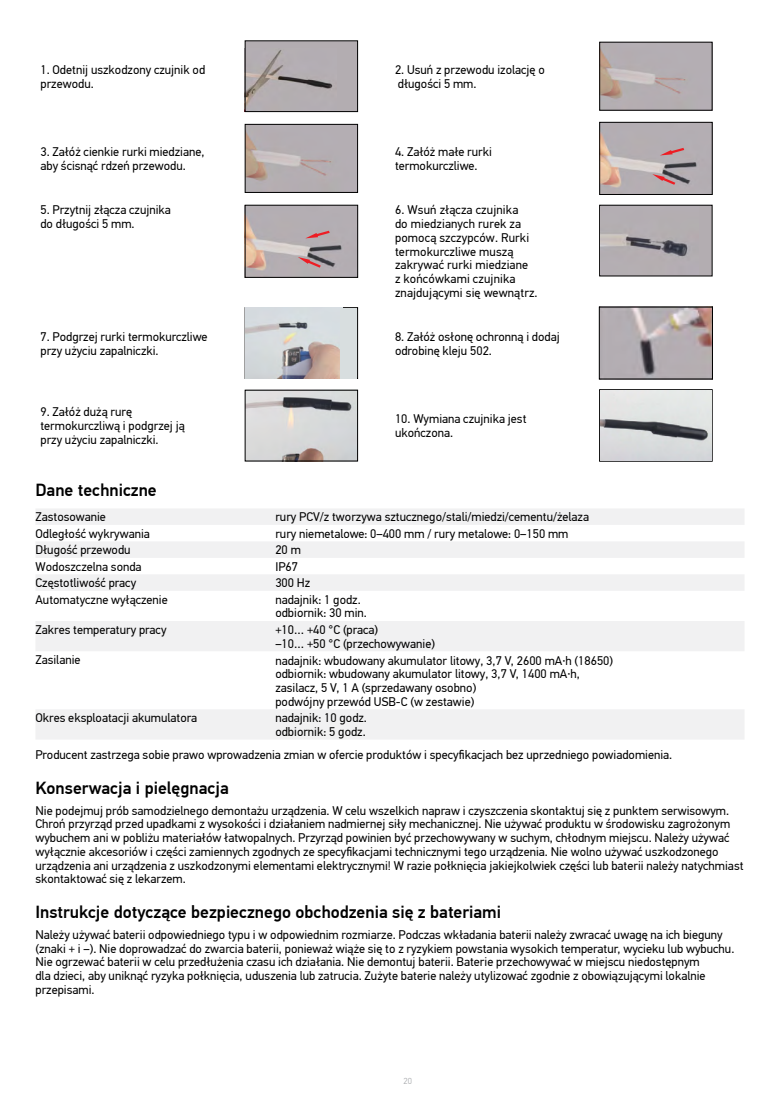
<style>
.page{position:relative;width:780px;height:1099px;background:#fff}
.page>*{position:absolute;margin:0;border:0;box-sizing:border-box;transform-origin:0 0}
.t1{font:500 17.5px "PF Din Text Pro";color:#000}
.t2{font:12.5px/13.8px "PF Din Text Pro";color:#000}
.t3{font:300 8.75px "PF Din Text Pro";color:#a7a9ac}
.s1{font-family:"Cambria"}
</style>
<div class="page">
<div style="left:245px;top:41px;width:112px;height:71px;background:#b3adb1"></div>
<img style="left:247px;top:50px;width:86px;height:55px">
<div style="left:245px;top:40px;width:113px;height:72px;border:1px solid #000"></div>
<img style="left:601px;top:44px;width:109px;height:65px">
<div style="left:599px;top:42px;width:113px;height:69px;border:1px solid #000"></div>
<img style="left:247px;top:126px;width:109px;height:65px">
<div style="left:245px;top:124px;width:113px;height:69px;border:1px solid #000"></div>
<img style="left:601px;top:124px;width:109px;height:69px">
<div style="left:599px;top:122px;width:113px;height:73px;border:1px solid #000"></div>
<svg style="left:659px;top:148px;width:25px;height:7px"></svg>
<svg style="left:652px;top:174px;width:23px;height:11px"></svg>
<img style="left:247px;top:207px;width:109px;height:69px">
<div style="left:245px;top:205px;width:113px;height:73px;border:1px solid #000"></div>
<svg style="left:305px;top:231px;width:24px;height:7px"></svg>
<svg style="left:298px;top:257px;width:23px;height:11px"></svg>
<div style="left:599px;top:205px;width:113px;height:71px;background:#b3adb1"></div>
<div style="left:599px;top:205px;width:113px;height:71px;border:1px solid #000"></div>
<img style="left:601px;top:206px;width:97px;height:51px">
<div style="left:245px;top:307px;width:113px;height:72px;border:1px solid #000"></div>
<img style="left:245px;top:308px;width:95px;height:70px">
<div style="left:340px;top:308px;width:17px;height:70px;background:#d8dedf"></div>
<img style="left:601px;top:309px;width:109px;height:68px">
<img style="left:245px;top:389px;width:112px;height:70px">
<div style="left:599px;top:389px;width:113px;height:72px;border:1px solid #000"></div>
<img style="left:600px;top:390px;width:111px;height:70px">
<svg style="left:36px;top:509px;width:708px;height:230px"></svg>
<p class="t2" style="left:40px;top:63px;width:166px">1. Odetnij uszkodzony czujnik od przewodu.</p>
<p class="t2" style="left:395px;top:63px;width:151px">2. Usuń z przewodu izolację o długości 5 mm.</p>
<p class="t2" style="left:40px;top:145px;width:166px">3. Załóż cienkie rurki miedziane, aby ścisnąć rdzeń przewodu.</p>
<p class="t2" style="left:395px;top:145px;width:98px">4. Załóż małe rurki termokurczliwe.</p>
<p class="t2" style="left:40px;top:203px;width:132px">5. Przytnij złącza czujnika do długości 5 mm.</p>
<p class="t2" style="left:395px;top:203px;width:144px">6. Wsuń złącza czujnika<br>do miedzianych rurek za pomocą szczypców. Rurki termokurczliwe muszą zakrywać rurki miedziane<br>z końcówkami czujnika znajdującymi się wewnątrz.</p>
<p class="t2" style="left:40px;top:330px;width:168px">7. Podgrzej rurki termokurczliwe przy użyciu zapalniczki.</p>
<p class="t2" style="left:395px;top:330px;width:166px">8. Załóż osłonę ochronną i dodaj odrobinę kleju 502.</p>
<p class="t2" style="left:40px;top:405px;width:146px">9. Załóż dużą rurę termokurczliwą i podgrzej ją przy użyciu zapalniczki.</p>
<p class="t2" style="left:395px;top:412px;width:133px">10. Wymiana czujnika jest ukończona.</p>
<h1 class="t1" style="left:35px;top:480px;width:123px">Dane techniczne</h1>
<p class="t2" style="left:35px;top:510px;width:72px">Zastosowanie</p>
<p class="t2" style="left:275px;top:510px;width:315px">rury PCV/z tworzywa sztucznego/stali/miedzi/cementu/żelaza</p>
<p class="t2" style="left:35px;top:527px;width:116px">Odległość wykrywania</p>
<p class="t2" style="left:275px;top:527px;width:294px">rury niemetalowe: 0–400 mm / rury metalowe: 0–150 mm</p>
<p class="t2" style="left:35px;top:543px;width:97px">Długość przewodu</p>
<p class="t2" style="left:275px;top:543px;width:27px">20 m</p>
<p class="t2" style="left:35px;top:559px;width:108px">Wodoszczelna sonda</p>
<p class="t2" style="left:275px;top:559px;width:24px">IP67</p>
<p class="t2" style="left:35px;top:576px;width:102px">Częstotliwość pracy</p>
<p class="t2" style="left:275px;top:576px;width:36px">300 Hz</p>
<p class="t2" style="left:35px;top:592px;width:134px">Automatyczne wyłączenie</p>
<p class="t2" style="left:275px;top:592px;width:93px">nadajnik: 1 godz. odbiornik: 30 min.</p>
<p class="t2" style="left:35px;top:623px;width:132px">Zakres temperatury pracy</p>
<p class="t2" style="left:275px;top:623px;width:161px">+10… +40 °C (praca)<br>–10… +50 °C (przechowywanie)</p>
<p class="t2" style="left:35px;top:653px;width:47px">Zasilanie</p>
<p class="t2" style="left:275px;top:653px;width:339px">nadajnik: wbudowany akumulator litowy, 3,7 V, 2600 mA<span class="s1">∙</span>h (18650) odbiornik: wbudowany akumulator litowy, 3,7 V, 1400 mA<span class="s1">∙</span>h, zasilacz, 5 V, 1 A (sprzedawany osobno)<br>podwójny przewód USB-C (w zestawie)</p>
<p class="t2" style="left:35px;top:711px;width:163px">Okres eksploatacji akumulatora</p>
<p class="t2" style="left:275px;top:711px;width:93px">nadajnik: 10 godz. odbiornik: 5 godz.</p>
<p class="t2" style="left:35px;top:748px;width:638px">Producent zastrzega sobie prawo wprowadzenia zmian w ofercie produktów i specyfikacjach bez uprzedniego powiadomienia.</p>
<h1 class="t1" style="left:35px;top:777px;width:195px">Konserwacja i pielęgnacja</h1>
<p class="t2" style="left:35px;top:803px;width:709px">Nie podejmuj prób samodzielnego demontażu urządzenia. W celu wszelkich napraw i czyszczenia skontaktuj się z punktem serwisowym.<br>Chroń przyrząd przed upadkami z wysokości i działaniem nadmiernej siły mechanicznej. Nie używać produktu w środowisku zagrożonym wybuchem ani w pobliżu materiałów łatwopalnych. Przyrząd powinien być przechowywany w suchym, chłodnym miejscu. Należy używać wyłącznie akcesoriów i części zamiennych zgodnych ze specyfikacjami technicznymi tego urządzenia. Nie wolno używać uszkodzonego urządzenia ani urządzenia z uszkodzonymi elementami elektrycznymi! W razie połknięcia jakiejkolwiek części lub baterii należy natychmiast skontaktować się z lekarzem.</p>
<h1 class="t1" style="left:35px;top:901px;width:467px">Instrukcje dotyczące bezpiecznego obchodzenia się z bateriami</h1>
<p class="t2" style="left:35px;top:927px;width:700px">Należy używać baterii odpowiedniego typu i w odpowiednim rozmiarze. Podczas wkładania baterii należy zwracać uwagę na ich bieguny (znaki + i –). Nie doprowadzać do zwarcia baterii, ponieważ wiąże się to z ryzykiem powstania wysokich temperatur, wycieku lub wybuchu.<br>Nie ogrzewać baterii w celu przedłużenia czasu ich działania. Nie demontuj baterii. Baterie przechowywać w miejscu niedostępnym<br>dla dzieci, aby uniknąć ryzyka połknięcia, uduszenia lub zatrucia. Zużyte baterie należy utylizować zgodnie z obowiązującymi lokalnie przepisami.</p>
<p class="t3" style="left:403px;top:1076px;width:10px">20</p>
</div>
